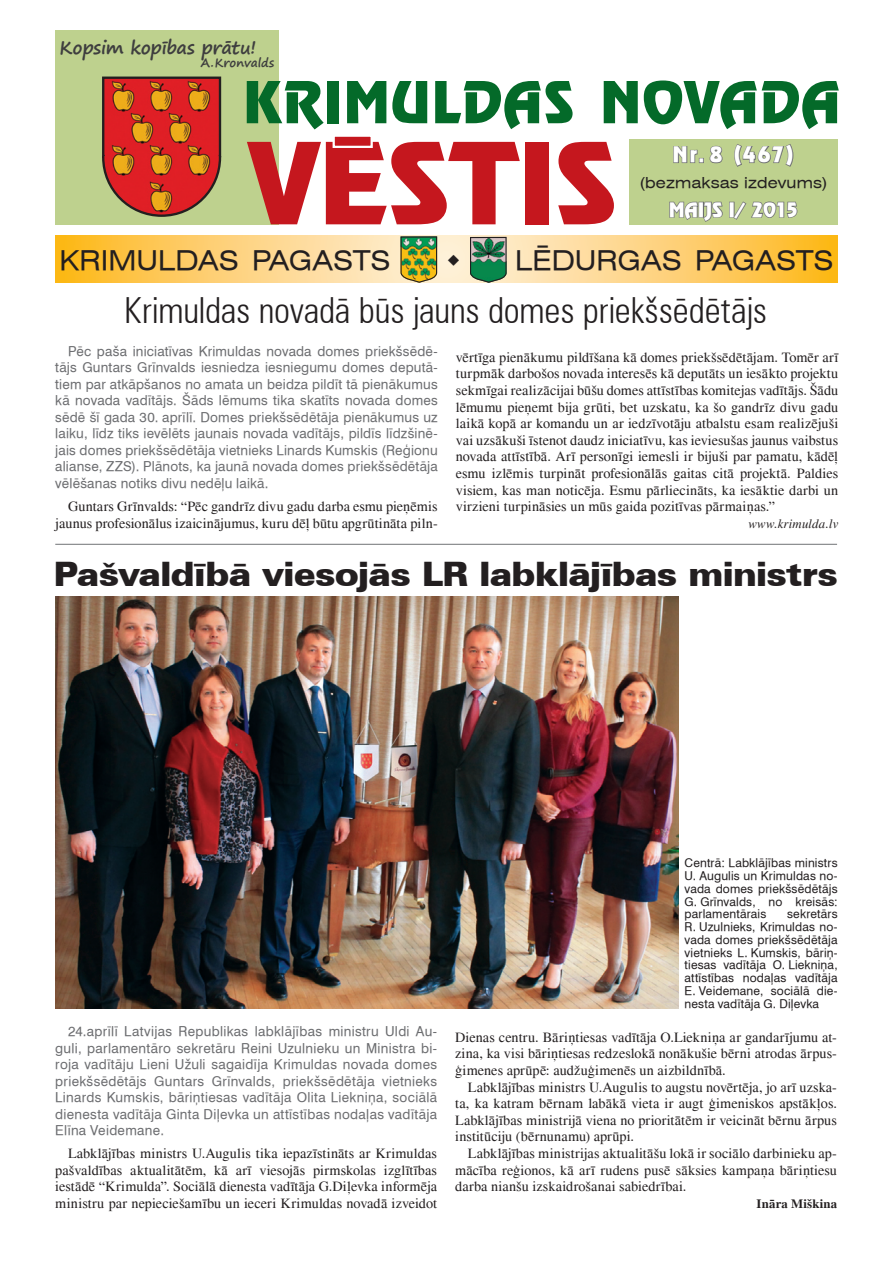
<style>
.page{position:relative;width:893px;height:1263px;background:#fff}
.page>*{position:absolute;margin:0;border:0;box-sizing:border-box;transform-origin:0 0}
.t1{font:111.3px "Revue TL";letter-spacing:-.015em;color:#c5171e;scale:1.05 1}
.t2{font:57px "Revue TL";letter-spacing:.01em;color:#046a29}
.t3{font:300 condensed 36px "Zurich TL";letter-spacing:-.005em;color:#231f20}
.t4{font:900 expanded 33px "Zurich TL";color:#231f20;scale:.9 1}
.t5{font:expanded 27px "Swiss 721 TL";color:#231f20}
.t6{font:21px "Revue TL";color:#fff}
.t7{font:19.5px "Revue TL";letter-spacing:-.02em;color:#fff}
.t8{font:700 18px "Segoe Print";letter-spacing:-.02em;color:#3e3e3f}
.t9{font:expanded 15px "Swiss 721 TL";letter-spacing:.01em;color:#231f20}
.t10{font:14.25px/16.6px "Times";letter-spacing:.005em;color:#231f20;text-align:justify}
.t11{font:13.5px/16.5px "Swiss 721 TL";letter-spacing:.02em;color:#6c6d70;text-align:justify}
.t12{font:italic 12.75px "Times";letter-spacing:.015em;color:#231f20}
.t13{font:700 12.75px "Times";letter-spacing:.015em;color:#231f20}
.t14{font:12px/12.8px "Swiss 721 TL";letter-spacing:.015em;color:#231f20;text-align:justify}
.t15{font:700 12px "Segoe Print";color:#3e3e3f}
</style>
<div class="page">
<div style="left:55px;top:30px;width:224px;height:194px;background:#bed18e"></div>
<svg style="left:55px;top:236px;width:783px;height:47px;background:#fdd278"></svg>
<svg style="left:400px;top:236px;width:38px;height:47px;background:#8b9d43"></svg>
<svg style="left:469px;top:236px;width:38px;height:47px;background:#528b6a"></svg>
<div style="left:629px;top:139px;width:209px;height:85px;background:#bed18e"></div>
<svg style="left:673px;top:145px;width:50px;height:19px"></svg>
<svg style="left:734px;top:144px;width:60px;height:23px"></svg>
<svg style="left:669px;top:201px;width:54px;height:21px"></svg>
<div style="left:729px;top:202px;width:6px;height:16px;border:2px solid #6c6d70"></div>
<svg style="left:732px;top:201px;width:66px;height:19px"></svg>
<svg style="left:102px;top:76px;width:120px;height:141px;background:#c6482c"></svg>
<div style="left:333px;top:135px;width:40px;height:13px;background:#c5171e;border:2px solid #fff"></div>
<div style="left:54px;top:595px;width:626px;height:414px;background:#d1d2d4;opacity:.75"></div>
<hr style="left:55px;top:544px;width:782px;height:1px;background:#808285">
<div style="left:677px;top:851px;width:194px;height:218px;background:#fff"></div>
<svg style="left:448px;top:254px;width:11px;height:11px"></svg>
<p class="t8" style="left:60px;top:31px;width:198px">Kopsim kopības prātu!</p>
<p class="t15" style="left:201px;top:52px;width:75px">A.Kronvalds</p>
<h2 class="t2" style="left:243px;top:67px;width:599px">KRIMULDAS NOVADA</h2>
<h3 class="t6" style="left:673px;top:142px;width:123px">Nr. 8 (467)</h3>
<p class="t9" style="left:640px;top:174px;width:188px">(bezmaksas izdevums)</p>
<h1 class="t1" style="left:247px;top:115px;width:353px">VESTIS</h1>
<h3 class="t7" style="left:669px;top:198px;width:131px">MAIJS I/ 2015</h3>
<h3 class="t5" style="left:60px;top:244px;width:332px">KRIMULDAS PAGASTS</h3>
<h3 class="t5" style="left:515px;top:244px;width:320px">LĒDURGAS PAGASTS</h3>
<h3 class="t3" style="left:124px;top:288px;width:645px">Krimuldas novadā būs jauns domes priekšsēdētājs</h3>
<p class="t11" style="left:55px;top:342px;width:384px;text-indent:13px">Pēc paša iniciatīvas Krimuldas novada domes priekšsēdē&shy;tājs Guntars Grīnvalds iesniedza iesniegumu domes deputā&shy;tiem par atkāpšanos no amata un beidza pildīt tā pienākumus kā novada vadītājs. Šāds lēmums tika skatīts novada domes sēdē šī gada 30. aprīlī. Domes priekšsēdētāja pienākumus uz laiku, līdz tiks ievēlēts jaunais novada vadītājs, pildīs līdzšinē&shy;jais domes priekšsēdētāja vietnieks Linards Kumskis (Reģionu alianse, ZZS). Plānots, ka jaunā novada domes priekšsēdētāja vēlēšanas notiks divu nedēļu laikā.</p>
<p class="t10" style="left:55px;top:498px;width:384px;text-align:right">Guntars Grīnvalds: “Pēc gandrīz divu gadu darba esmu pieņēmis jaunus profesionālus izaicinājumus, kuru dēļ būtu apgrūtināta piln-</p>
<p class="t10" style="left:456px;top:349px;width:384px">vērtīga pienākumu pildīšana kā domes priekšsēdētājam. Tomēr arī turpmāk darbošos novada interesēs kā deputāts un iesākto projektu sekmīgai realizācijai būšu domes attīstības komitejas vadītājs. Šādu lēmumu pieņemt bija grūti, bet uzskatu, ka šo gandrīz divu gadu laikā kopā ar komandu un ar iedzīvotāju atbalstu esam realizējuši vai uzsākuši īstenot daudz iniciatīvu, kas ieviesušas jaunus vaibstus novada attīstībā. Arī personīgi iemesli ir bijuši par pamatu, kādēļ esmu izlēmis turpināt profesionālās gaitas citā projektā. Paldies visiem, kas man noticēja. Esmu pārliecināts, ka iesāktie darbi un virzieni turpināsies un mūs gaida pozitīvas pārmaiņas.”</p>
<p class="t12" style="left:748px;top:516px;width:91px">www.krimulda.lv</p>
<h3 class="t4" style="left:54px;top:555px;width:872px">Pašvaldībā viesojās LR labklājības ministrs</h3>
<p class="t11" style="left:55px;top:1023px;width:383px;text-indent:13px">24.aprīlī Latvijas Republikas labklājības ministru Uldi Au&shy;guli, parlamentāro sekretāru Reini Uzulnieku un Ministra bi&shy;roja vadītāju Lieni Užuli sagaidīja Krimuldas novada domes priekšsēdētājs Guntars Grīnvalds, priekšsēdētāja vietnieks Linards Kumskis, bāriņtiesas vadītāja Olita Liekniņa, sociālā dienesta vadītāja Ginta Diļevka un attīstības nodaļas vadītāja Elīna Veidemane.</p>
<p class="t10" style="left:55px;top:1145px;width:383px;text-indent:13px">Labklājības ministrs U.Augulis tika iepazīstināts ar Krimuldas pašvaldības aktualitātēm, kā arī viesojās pirmskolas izglītības iestādē “Krimulda”. Sociālā dienesta vadītāja G.Diļevka informēja ministru par nepieciešamību un ieceri Krimuldas novadā izveidot</p>
<p class="t14" style="left:685px;top:856px;width:155px">Centrā: Labklājības ministrs U. Augulis un Krimuldas no&shy;vada domes priekšsēdētājs G. Grīnvalds, no kreisās: parlamentārais</p>
<p class="t14" style="left:685px;top:907px;width:155px;text-indent:103px">sekretārs R. Uzulnieks, Krimuldas no&shy;vada domes priekšsēdētāja vietnieks L. Kumskis, bāriņ&shy;tiesas vadītāja O. Liekniņa, attīstības nodaļas vadītāja E. Veidemane, sociālā die&shy;nesta vadītāja G. Diļevka</p>
<p class="t10" style="left:455px;top:1029px;width:383px">Dienas centru. Bāriņtiesas vadītāja O.Liekniņa ar gandarījumu at&shy;zina, ka visi bāriņtiesas redzeslokā nonākušie bērni atrodas ārpus&shy;ģimenes aprūpē: audžuģimenēs un aizbildnībā.</p>
<p class="t10" style="left:455px;top:1079px;width:383px;text-indent:13px">Labklājības ministrs U.Augulis to augstu novērtēja, jo arī uzska&shy;ta, ka katram bērnam labākā vieta ir augt ģimeniskos apstākļos.<br>Labklājības ministrijā viena no prioritātēm ir veicināt bērnu ārpus institūciju (bērnunamu) aprūpi.</p>
<p class="t10" style="left:455px;top:1145px;width:383px;text-indent:13px">Labklājības ministrijas aktualitāšu lokā ir sociālo darbinieku ap&shy;mācība reģionos, kā arī rudens pusē sāksies kampaņa bāriņtiesu darba nianšu izskaidrošanai sabiedrībai.</p>
<p class="t13" style="left:757px;top:1196px;width:82px">Ināra Miškina</p>
</div>
